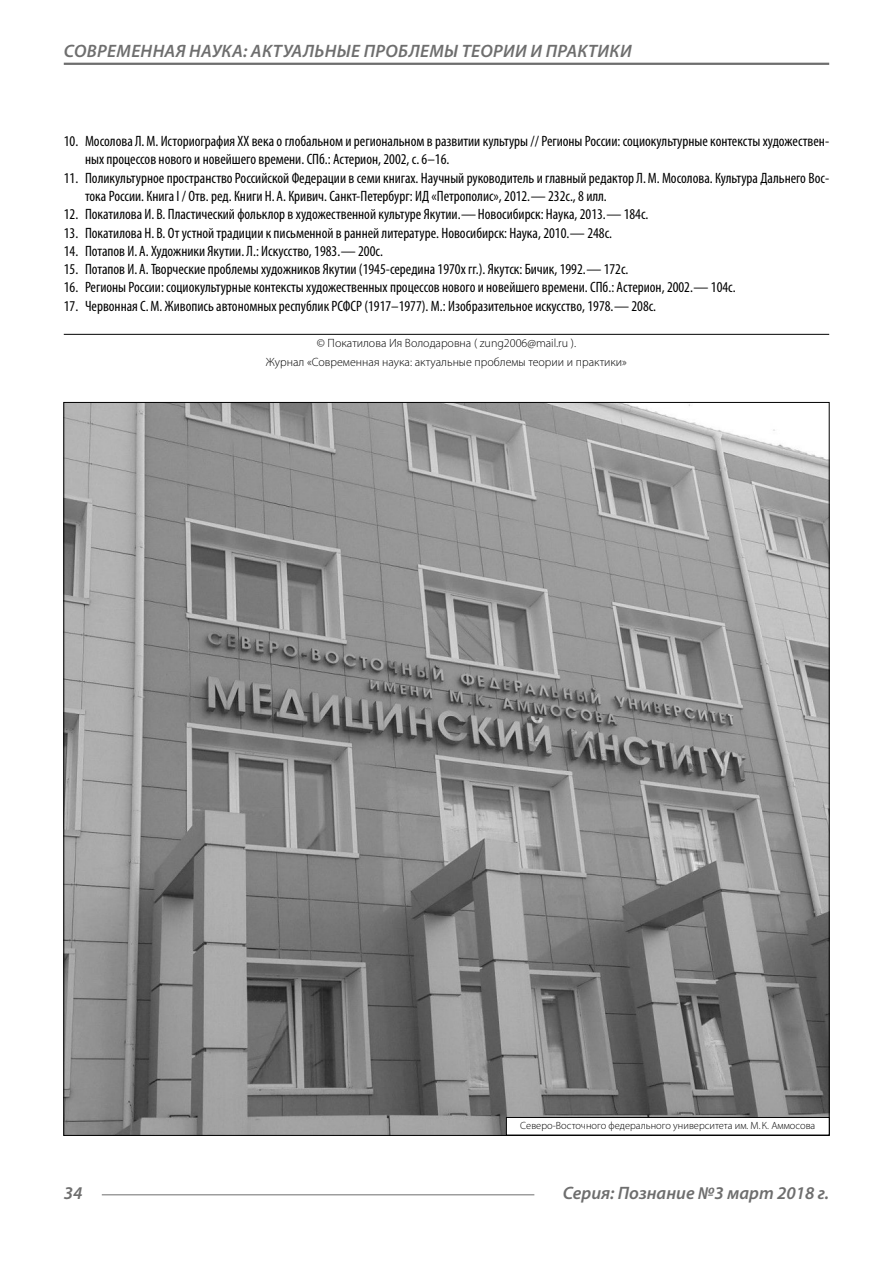
<style>
.page{position:relative;width:893px;height:1263px;background:#fff}
.page>*{position:absolute;margin:0;border:0;box-sizing:border-box;transform-origin:0 0}
.t1{font:italic 600 18px "Myriad Pro";letter-spacing:.02em;color:#6e6e6e}
.t2{font:italic 600 18px "Myriad Pro";color:#6e6e6e}
.t3{font:condensed 15px/18.3px "Myriad Pro";color:#000}
.Copy{font:300 12px/18.3px "Myriad Pro";color:#000;text-align:center}
.Author-doc{font:300 10.5px "Myriad Pro";color:#000}
</style>
<div class="page">
<hr style="left:64px;top:63px;width:765px;height:2px;background:#6e6e6e">
<hr style="left:102px;top:1194px;width:432px;height:1px;background:#6e6e6e">
<hr style="left:64px;top:334px;width:765px;height:1px;background:#000">
<img style="left:65px;top:404px;width:763px;height:730px">
<div style="left:506px;top:1117px;width:323px;height:18px;background:#fff"></div>
<div style="left:506px;top:1117px;width:324px;height:18px;border:1px solid #000"></div>
<p class="t1" style="left:64px;top:39px;width:569px">СОВРЕМЕННАЯ НАУКА: АКТУАЛЬНЫЕ ПРОБЛЕМЫ ТЕОРИИ И ПРАКТИКИ</p>
<p class="t3" style="left:85px;top:132px;width:746px;text-indent:-21px">10. Мосолова Л.М. Историография ХХ века о глобальном и региональном в развитии культуры // Регионы России: социокультурные контексты художествен&shy;ных процессов нового и новейшего времени. СПб.: Астерион, 2002, с. 6–16.</p>
<p class="t3" style="left:85px;top:168px;width:746px;text-indent:-21px">11. Поликультурное пространство Российской Федерации в семи книгах. Научный руководитель и главный редактор Л.М. Мосолова. Культура Дальнего Вос&shy;тока России. Книга I / Отв. ред. Книги Н. А. Кривич. Санкт-Петербург: ИД «Петрополис», 2012.— 232с., 8 илл.</p>
<p class="t3" style="left:64px;top:205px;width:586px">12. Покатилова И. В. Пластический фольклор в художественной культуре Якутии.—Новосибирск: Наука, 2013.— 184с.</p>
<p class="t3" style="left:64px;top:223px;width:550px">13. Покатилова Н. В. От устной традиции к письменной в ранней литературе. Новосибирск: Наука, 2010.— 248с.</p>
<p class="t3" style="left:64px;top:242px;width:321px">14. Потапов И. А. Художники Якутии. Л.: Искусство, 1983.— 200с.</p>
<p class="t3" style="left:64px;top:260px;width:566px">15. Потапов И. А. Творческие проблемы художников Якутии (1945-середина 1970х гг.). Якутск: Бичик, 1992.— 172с.</p>
<p class="t3" style="left:64px;top:278px;width:673px">16. Регионы России: социокультурные контексты художественных процессов нового и новейшего времени. СПб.: Астерион, 2002.— 104с.</p>
<p class="t3" style="left:64px;top:296px;width:594px">17. Червонная С.М. Живопись автономных республик РСФСР (1917–1977). М.: Изобразительное искусство, 1978.— 208с.</p>
<p class="Copy" style="left:266px;top:334px;width:363px">© Покатилова Ия Володаровна ( zung2006@mail.ru ).<br>Журнал «Современная наука: актуальные проблемы теории и практики»</p>
<p class="Author-doc" style="left:520px;top:1119px;width:297px">Северо-Восточного федерального университета им. М.К. Аммосова</p>
<p class="t1" style="left:64px;top:1182px;width:20px">34</p>
<p class="t2" style="left:563px;top:1182px;width:268px">Серия: Познание №3 март 2018 г.</p>
</div>
